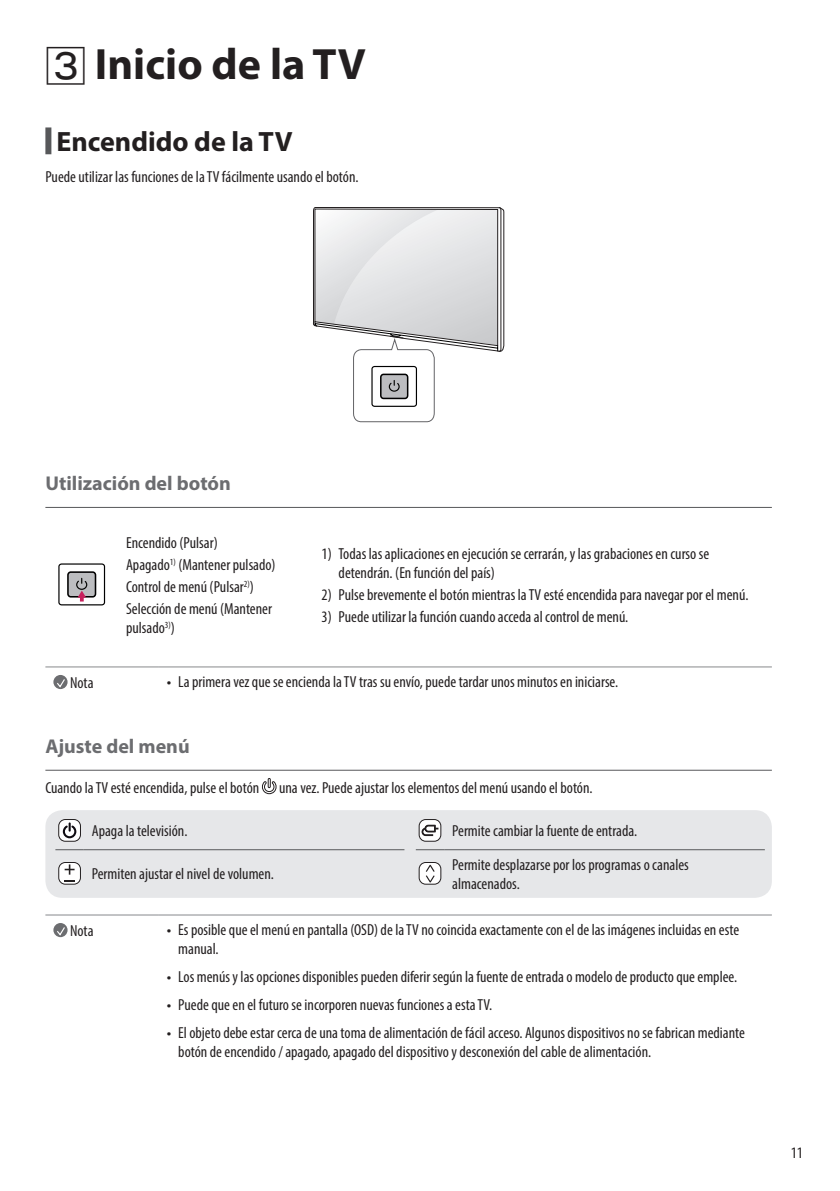
<style>
.page{position:relative;width:840px;height:1191px;background:#fff}
.page>*{position:absolute;margin:0;border:0;box-sizing:border-box;transform-origin:0 0}
.Title1{font:700 44px "Myriad Pro";color:#231f20}
.Title2{font:700 28px "Myriad Pro";color:#231f20}
.Title3{font:700 20px "Myriad Pro";color:#6c6d70}
.Body{font:condensed 16px/19.2px "Myriad Pro";color:#231f20}
.s1{font-family:"LG Smart";font-stretch:normal}
</style>
<div class="page">
<div style="left:45px;top:127px;width:6px;height:27px;background:#57585a"></div>
<svg style="left:313px;top:207px;width:191px;height:216px"></svg>
<hr style="left:45px;top:507px;width:726px;height:1px;background:#57585a">
<div style="left:58px;top:563px;width:47px;height:42px;border:1px solid #000;border-radius:3px"></div>
<div style="left:68px;top:572px;width:27px;height:25px;background:#bcbdc0;border-radius:3px"></div>
<div style="left:67px;top:571px;width:29px;height:26px;border:2px solid #000;border-radius:3px"></div>
<svg style="left:75px;top:577px;width:13px;height:24px"></svg>
<hr style="left:45px;top:666px;width:114px;height:1px;background:#87898c">
<hr style="left:159px;top:666px;width:612px;height:1px;background:#87898c">
<div style="left:53px;top:675px;width:14px;height:14px;background:#6c6d70;border-radius:50%"></div>
<svg style="left:56px;top:679px;width:10px;height:9px"></svg>
<hr style="left:45px;top:769px;width:726px;height:1px;background:#57585a">
<svg style="left:262px;top:778px;width:15px;height:16px"></svg>
<div style="left:45px;top:810px;width:726px;height:88px;background:#e6e7e9;border-radius:17px"></div>
<svg style="left:415px;top:849px;width:29px;height:1px"></svg>
<hr style="left:444px;top:849px;width:320px;height:1px;background:#57585a">
<svg style="left:55px;top:849px;width:29px;height:1px"></svg>
<hr style="left:84px;top:849px;width:320px;height:1px;background:#57585a">
<div style="left:59px;top:819px;width:21px;height:22px;background:#fff;border-radius:7px"></div>
<div style="left:58px;top:819px;width:23px;height:22px;border:1px solid #231f20;border-radius:7px"></div>
<svg style="left:63px;top:822px;width:13px;height:16px"></svg>
<svg style="left:419px;top:819px;width:21px;height:22px"></svg>
<div style="left:418px;top:819px;width:23px;height:22px;border:1px solid #231f20;border-radius:7px"></div>
<svg style="left:421px;top:824px;width:17px;height:12px"></svg>
<svg style="left:59px;top:862px;width:21px;height:22px"></svg>
<div style="left:58px;top:862px;width:23px;height:22px;border:1px solid #231f20;border-radius:7px"></div>
<svg style="left:65px;top:864px;width:9px;height:10px"></svg>
<div style="left:419px;top:862px;width:21px;height:22px;background:#fff;border-radius:7px"></div>
<div style="left:418px;top:862px;width:23px;height:22px;border:1px solid #231f20;border-radius:7px"></div>
<svg style="left:425px;top:865px;width:9px;height:17px"></svg>
<hr style="left:45px;top:914px;width:114px;height:1px;background:#87898c">
<hr style="left:159px;top:914px;width:612px;height:1px;background:#87898c">
<div style="left:53px;top:923px;width:14px;height:14px;background:#6c6d70;border-radius:50%"></div>
<svg style="left:56px;top:927px;width:10px;height:9px"></svg>
<p class="Title1" style="left:95px;top:36px;width:272px">Inicio de la TV</p>
<p class="Title2" style="left:56px;top:124px;width:237px">Encendido de la TV</p>
<p class="Body" style="left:45px;top:167px;width:314px">Puede utilizar las funciones de la TV fácilmente usando el botón.</p>
<p class="Title3" style="left:45px;top:470px;width:187px">Utilización del botón</p>
<p class="Body" style="left:126px;top:533px;width:93px">Encendido (Pulsar)</p>
<p class="Body" style="left:126px;top:555px;width:151px">Apagado<sup>1)</sup> (Mantener pulsado)</p>
<p class="Body" style="left:126px;top:577px;width:129px">Control de menú (Pulsar<sup>2)</sup>)</p>
<p class="Body" style="left:126px;top:599px;width:147px">Selección de menú (Mantener pulsado<sup>3)</sup>)</p>
<p class="Body" style="left:338px;top:544px;width:372px;text-indent:-17px">1) Todas las aplicaciones en ejecución se cerrarán, y las grabaciones en curso se detendrán. (En función del país)</p>
<p class="Body" style="left:321px;top:585px;width:428px">2) Pulse brevemente el botón mientras la TV esté encendida para navegar por el menú.</p>
<p class="Body" style="left:321px;top:607px;width:308px">3) Puede utilizar la función cuando acceda al control de menú.</p>
<p class="Body" style="left:70px;top:672px;width:25px">Nota</p>
<p class="Body" style="left:167px;top:672px;width:452px"><span class="s1">•</span> La primera vez que se encienda la TV tras su envío, puede tardar unos minutos en iniciarse.</p>
<p class="Title3" style="left:45px;top:733px;width:146px">Ajuste del menú</p>
<p class="Body" style="left:45px;top:777px;width:548px">Cuando la TV esté encendida, pulse el botón una vez. Puede ajustar los elementos del menú usando el botón.</p>
<p class="Body" style="left:92px;top:821px;width:97px">Apaga la televisión.</p>
<p class="Body" style="left:452px;top:821px;width:187px">Permite cambiar la fuente de entrada.</p>
<p class="Body" style="left:92px;top:864px;width:184px">Permiten ajustar el nivel de volumen.</p>
<p class="Body" style="left:452px;top:854px;width:238px">Permite desplazarse por los programas o canales almacenados.</p>
<p class="Body" style="left:70px;top:920px;width:25px">Nota</p>
<p class="Body" style="left:178px;top:920px;width:562px;text-indent:-11px"><span class="s1">•</span> Es posible que el menú en pantalla (OSD) de la TV no coincida exactamente con el de las imágenes incluidas en este manual.</p>
<p class="Body" style="left:167px;top:967px;width:571px"><span class="s1">•</span> Los menús y las opciones disponibles pueden diferir según la fuente de entrada o modelo de producto que emplee.</p>
<p class="Body" style="left:167px;top:995px;width:326px"><span class="s1">•</span> Puede que en el futuro se incorporen nuevas funciones a esta TV.</p>
<p class="Body" style="left:178px;top:1023px;width:568px;text-indent:-11px"><span class="s1">•</span> El objeto debe estar cerca de una toma de alimentación de fácil acceso. Algunos dispositivos no se fabrican mediante botón de encendido / apagado, apagado del dispositivo y desconexión del cable de alimentación.</p>
<p class="Body" style="left:790px;top:1142px;width:14px">11</p>
</div>
